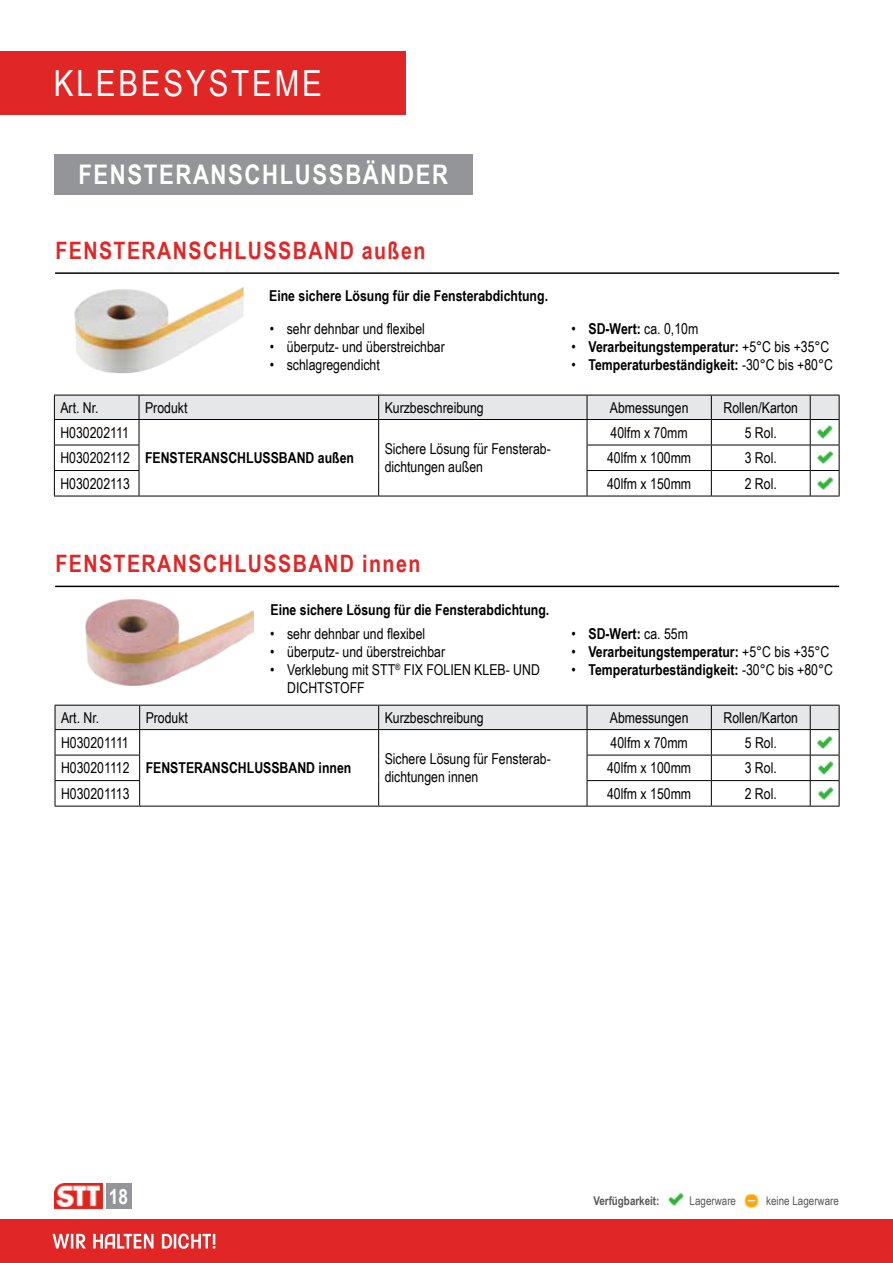
<style>
.page{position:relative;width:893px;height:1263px;background:#fff}
.page>*{position:absolute;margin:0;border:0;box-sizing:border-box;transform-origin:0 0}
.t1{font:36px "Arial Narrow";letter-spacing:.08em;color:#fff}
.t2{font:700 27px "Arial Narrow";letter-spacing:.06em;color:#fff}
.t3{font:700 24px "Arial Narrow";letter-spacing:.06em;color:#e12726}
.t4{font:700 21px "Arial Narrow";color:#fff}
.t5{font:15px/18px "Arial Narrow";color:#000}
.t6{font:700 15px "Arial Narrow";color:#000}
.t7{font:12px "Arial Narrow";color:#58595b}
.t8{font:700 12px "Arial Narrow";color:#58595b}
.s1{font-weight:700}
.s2{font-weight:400}
</style>
<div class="page">
<div style="left:0;top:1219px;width:893px;height:44px;background:#e12726"></div>
<svg style="left:52px;top:1233px;width:163px;height:16px"></svg>
<img style="left:54px;top:1183px;width:48px;height:26px">
<div style="left:106px;top:1183px;width:25px;height:26px;background:#939598"></div>
<img style="left:668px;top:1193px;width:16px;height:13px">
<img style="left:744px;top:1193px;width:15px;height:15px">
<div style="left:54px;top:154px;width:418px;height:41px;background:#939598"></div>
<hr style="left:55px;top:272px;width:784px;height:2px;background:#000">
<img style="left:74px;top:286px;width:170px;height:87px">
<svg style="left:54px;top:395px;width:786px;height:102px"></svg>
<img style="left:816px;top:426px;width:19px;height:13px">
<img style="left:816px;top:451px;width:19px;height:13px">
<img style="left:816px;top:477px;width:19px;height:13px">
<hr style="left:55px;top:586px;width:784px;height:1px;background:#000">
<img style="left:55px;top:587px;width:199px;height:99px">
<svg style="left:55px;top:705px;width:785px;height:102px"></svg>
<img style="left:816px;top:736px;width:19px;height:13px">
<img style="left:817px;top:761px;width:19px;height:13px">
<img style="left:817px;top:787px;width:19px;height:13px">
<div style="left:0;top:51px;width:406px;height:63px;background:#e12726"></div>
<h1 class="t1" style="left:54px;top:57px;width:269px">KLEBESYSTEME</h1>
<h2 class="t2" style="left:78px;top:154px;width:32px">FENS</h2>
<h2 class="t2" style="left:144px;top:154px;width:84px">TERANSCH</h2>
<h2 class="t2" style="left:280px;top:154px;width:118px">LUSSBÄNDE</h2>
<h2 class="t2" style="left:432px;top:154px;width:17px">R</h2>
<h3 class="t3" style="left:55px;top:232px;width:29px">FENS</h3>
<h3 class="t3" style="left:114px;top:232px;width:75px">TERANSCH</h3>
<h3 class="t3" style="left:234px;top:232px;width:192px">LUSSBAND außen</h3>
<p class="t6" style="left:269px;top:284px;width:280px">Eine sichere Lösung für die Fensterabdichtung.</p>
<p class="t5" style="left:270px;top:319px;width:157px">• sehr dehnbar und flexibel</p>
<p class="t5" style="left:270px;top:337px;width:176px">• überputz- und überstreichbar</p>
<p class="t5" style="left:270px;top:355px;width:111px">• schlagregendicht</p>
<p class="t5" style="left:571px;top:319px;width:128px">• <span class="s1">SD-Wert:</span> ca. 0,10m</p>
<p class="t6" style="left:571px;top:335px;width:259px"><span class="s2">•</span> Verarbeitungstemperatur: <span class="s2">+5°C bis +35°C</span></p>
<p class="t6" style="left:571px;top:353px;width:263px"><span class="s2">•</span> Temperaturbeständigkeit: <span class="s2">-30°C bis +80°C</span></p>
<p class="t5" style="left:60px;top:398px;width:40px">Art. Nr.</p>
<p class="t5" style="left:145px;top:398px;width:44px">Produkt</p>
<p class="t5" style="left:385px;top:398px;width:101px">Kurzbeschreibung</p>
<p class="t5" style="left:610px;top:398px;width:80px">Abmessungen</p>
<p class="t5" style="left:723px;top:398px;width:76px">Rollen/Karton</p>
<p class="t5" style="left:60px;top:423px;width:70px">H030202111</p>
<p class="t6" style="left:145px;top:447px;width:76px">FENSTERANSCH</p>
<p class="t6" style="left:246px;top:447px;width:109px">LUSSBAND außen</p>
<p class="t5" style="left:385px;top:439px;width:168px">Sichere Lösung für Fensterab&shy;dichtungen außen</p>
<p class="t5" style="left:611px;top:423px;width:79px">40lfm x 70mm</p>
<p class="t5" style="left:745px;top:423px;width:34px">5 Rol.</p>
<p class="t5" style="left:60px;top:448px;width:71px">H030202112</p>
<p class="t5" style="left:607px;top:448px;width:86px">40lfm x 100mm</p>
<p class="t5" style="left:745px;top:448px;width:34px">3 Rol.</p>
<p class="t5" style="left:60px;top:474px;width:71px">H030202113</p>
<p class="t5" style="left:607px;top:474px;width:86px">40lfm x 150mm</p>
<p class="t5" style="left:745px;top:474px;width:34px">2 Rol.</p>
<h3 class="t3" style="left:55px;top:545px;width:29px">FENS</h3>
<h3 class="t3" style="left:114px;top:545px;width:75px">TERANSCH</h3>
<h3 class="t3" style="left:234px;top:545px;width:187px">LUSSBAND innen</h3>
<p class="t6" style="left:270px;top:599px;width:280px">Eine sichere Lösung für die Fensterabdichtung.</p>
<p class="t5" style="left:270px;top:624px;width:157px">• sehr dehnbar und flexibel</p>
<p class="t5" style="left:270px;top:642px;width:176px">• überputz- und überstreichbar</p>
<p class="t5" style="left:287px;top:660px;width:254px;text-indent:-17px">• Verklebung mit STT<sup>®</sup> FIX FOLIEN KLEB- UND<br>DICHTSTOFF</p>
<p class="t6" style="left:571px;top:622px;width:118px"><span class="s2">•</span> SD-Wert: <span class="s2">ca. 55m</span></p>
<p class="t6" style="left:571px;top:640px;width:259px"><span class="s2">•</span> Verarbeitungstemperatur: <span class="s2">+5°C bis +35°C</span></p>
<p class="t6" style="left:571px;top:658px;width:263px"><span class="s2">•</span> Temperaturbeständigkeit: <span class="s2">-30°C bis +80°C</span></p>
<p class="t5" style="left:61px;top:708px;width:40px">Art. Nr.</p>
<p class="t5" style="left:146px;top:708px;width:44px">Produkt</p>
<p class="t5" style="left:385px;top:708px;width:101px">Kurzbeschreibung</p>
<p class="t5" style="left:610px;top:708px;width:80px">Abmessungen</p>
<p class="t5" style="left:723px;top:708px;width:76px">Rollen/Karton</p>
<p class="t5" style="left:61px;top:733px;width:69px">H030201111</p>
<p class="t6" style="left:146px;top:757px;width:76px">FENSTERANSCH</p>
<p class="t6" style="left:247px;top:757px;width:106px">LUSSBAND innen</p>
<p class="t5" style="left:385px;top:749px;width:168px">Sichere Lösung für Fensterab&shy;dichtungen innen</p>
<p class="t5" style="left:611px;top:733px;width:79px">40lfm x 70mm</p>
<p class="t5" style="left:745px;top:733px;width:34px">5 Rol.</p>
<p class="t5" style="left:61px;top:758px;width:70px">H030201112</p>
<p class="t5" style="left:607px;top:758px;width:86px">40lfm x 100mm</p>
<p class="t5" style="left:745px;top:758px;width:34px">3 Rol.</p>
<p class="t5" style="left:61px;top:784px;width:70px">H030201113</p>
<p class="t5" style="left:607px;top:784px;width:86px">40lfm x 150mm</p>
<p class="t5" style="left:745px;top:784px;width:34px">2 Rol.</p>
<h3 class="t4" style="left:109px;top:1180px;width:21px">18</h3>
<p class="t8" style="left:593px;top:1191px;width:68px">Verfügbarkeit:</p>
<p class="t7" style="left:690px;top:1191px;width:48px">Lagerware</p>
<p class="t7" style="left:766px;top:1191px;width:74px">keine Lagerware</p>
</div>
